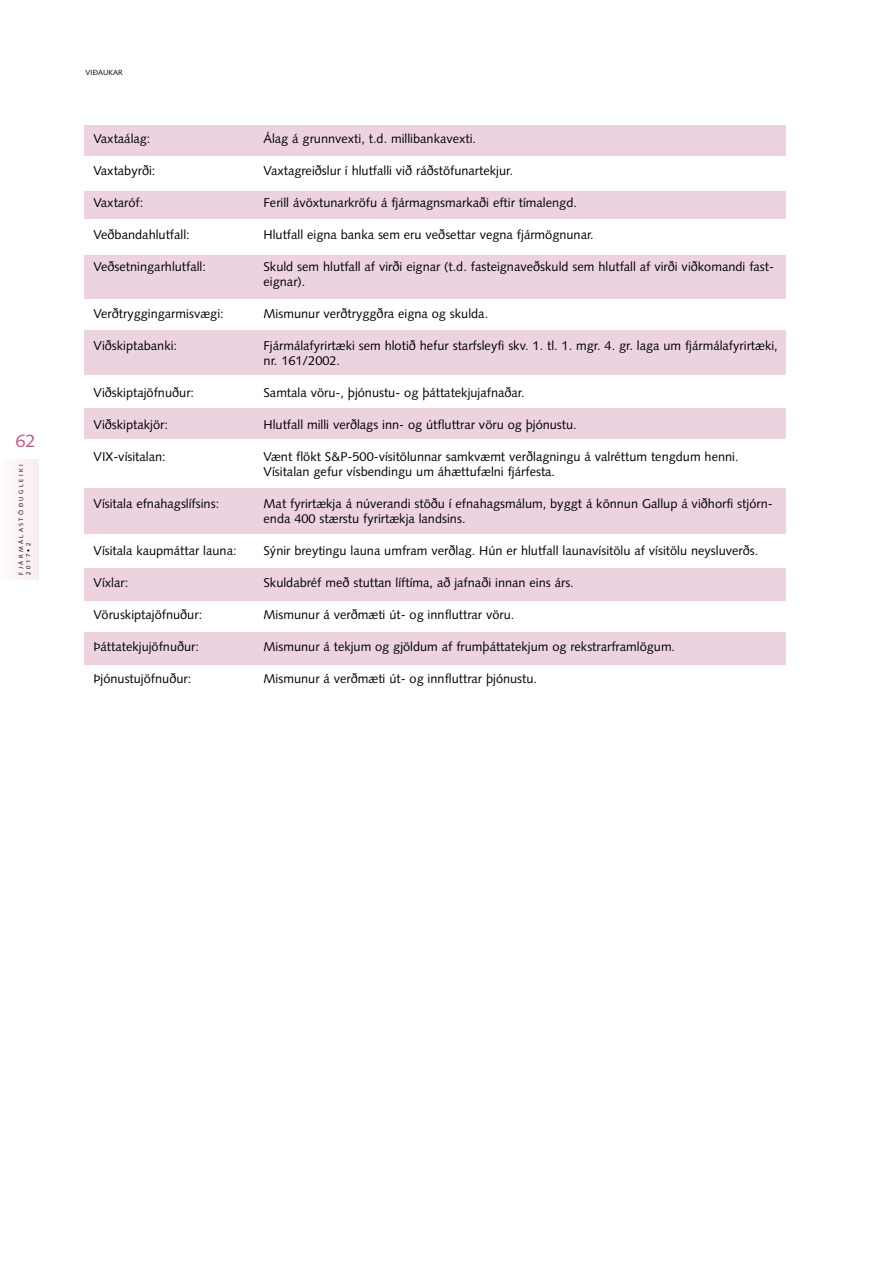
<style>
.page{position:relative;width:893px;height:1263px;background:#fff}
.page>*{position:absolute;margin:0;border:0;box-sizing:border-box;transform-origin:0 0}
.t1{font:18px "Syntax LT Std";color:#bc5a89}
.t2{font:12.75px/15px "Syntax LT Std";color:#000}
.t3{font:7.5px "Syntax LT Std";color:#000}
.t4{font:6px/7.2px "Syntax LT Std";letter-spacing:.4em;color:#000}
</style>
<div class="page">
<div style="left:0;top:459px;width:38px;height:121px;background:#fbf3f7"></div>
<div style="left:84px;top:255px;width:701px;height:43px;background:#edd3df"></div>
<div style="left:84px;top:330px;width:701px;height:44px;background:#edd3df"></div>
<div style="left:84px;top:408px;width:701px;height:31px;background:#edd3df"></div>
<div style="left:84px;top:488px;width:701px;height:45px;background:#edd3df"></div>
<div style="left:84px;top:568px;width:701px;height:33px;background:#edd3df"></div>
<div style="left:84px;top:632px;width:701px;height:32px;background:#edd3df"></div>
<div style="left:84px;top:191px;width:701px;height:27px;background:#edd3df"></div>
<div style="left:84px;top:126px;width:701px;height:30px;background:#edd3df"></div>
<h1 class="t1" style="left:15px;top:430px;width:22px">62</h1>
<p class="t4" style="left:17px;top:574px;width:111px;rotate:-90deg">FJÁRMÁLASTÖÐUGLEIKI<br>2017•2</p>
<p class="t3" style="left:86px;top:68px;width:39px">VIÐAUKAR</p>
<p class="t2" style="left:93px;top:131px;width:59px">Vaxtaálag:</p>
<p class="t2" style="left:264px;top:131px;width:214px">Álag á grunnvexti, t.d. millibankavexti.</p>
<p class="t2" style="left:93px;top:163px;width:63px">Vaxtabyrði:</p>
<p class="t2" style="left:264px;top:163px;width:251px">Vaxtagreiðslur í hlutfalli við ráðstöfunartekjur.</p>
<p class="t2" style="left:93px;top:195px;width:51px">Vaxtaróf:</p>
<p class="t2" style="left:264px;top:195px;width:315px">Ferill ávöxtunarkröfu á fjármagnsmarkaði eftir tímalengd.</p>
<p class="t2" style="left:93px;top:227px;width:98px">Veðbandahlutfall:</p>
<p class="t2" style="left:264px;top:227px;width:332px">Hlutfall eigna banka sem eru veðsettar vegna fjármögnunar.</p>
<p class="t2" style="left:93px;top:259px;width:114px">Veðsetningarhlutfall:</p>
<p class="t2" style="left:264px;top:259px;width:512px">Skuld sem hlutfall af virði eignar (t.d. fasteignaveðskuld sem hlutfall af virði viðkomandi fast&shy;eignar).</p>
<p class="t2" style="left:93px;top:306px;width:132px">Verðtryggingarmisvægi:</p>
<p class="t2" style="left:264px;top:306px;width:226px">Mismunur verðtryggðra eigna og skulda.</p>
<p class="t2" style="left:93px;top:338px;width:85px">Viðskiptabanki:</p>
<p class="t2" style="left:264px;top:338px;width:516px">Fjármálafyrirtæki sem hlotið hefur starfsleyfi skv. 1. tl. 1. mgr. 4. gr. laga um fjármálafyrirtæki, nr. 161/2002.</p>
<p class="t2" style="left:93px;top:385px;width:102px">Viðskiptajöfnuður:</p>
<p class="t2" style="left:264px;top:385px;width:263px">Samtala vöru-, þjónustu- og þáttatekjujafnaðar.</p>
<p class="t2" style="left:93px;top:417px;width:76px">Viðskiptakjör:</p>
<p class="t2" style="left:264px;top:417px;width:315px">Hlutfall milli verðlags inn- og útfluttrar vöru og þjónustu.</p>
<p class="t2" style="left:93px;top:449px;width:74px">VIX-vísitalan:</p>
<p class="t2" style="left:264px;top:449px;width:476px">Vænt flökt S&amp;P-500-vísitölunnar samkvæmt verðlagningu á valréttum tengdum henni.<br>Vísitalan gefur vísbendingu um áhættufælni fjárfesta.</p>
<p class="t2" style="left:93px;top:496px;width:127px">Vísitala efnahagslífsins:</p>
<p class="t2" style="left:264px;top:496px;width:511px">Mat fyrirtækja á núverandi stöðu í efnahagsmálum, byggt á könnun Gallup á viðhorfi stjórn&shy;enda 400 stærstu fyrirtækja landsins.</p>
<p class="t2" style="left:93px;top:543px;width:145px">Vísitala kaupmáttar launa:</p>
<p class="t2" style="left:264px;top:543px;width:496px">Sýnir breytingu launa umfram verðlag. Hún er hlutfall launavísitölu af vísitölu neysluverðs.</p>
<p class="t2" style="left:93px;top:575px;width:36px">Víxlar:</p>
<p class="t2" style="left:264px;top:575px;width:312px">Skuldabréf með stuttan líftíma, að jafnaði innan eins árs.</p>
<p class="t2" style="left:93px;top:607px;width:110px">Vöruskiptajöfnuður:</p>
<p class="t2" style="left:264px;top:607px;width:252px">Mismunur á verðmæti út- og innfluttrar vöru.</p>
<p class="t2" style="left:93px;top:639px;width:107px">Þáttatekjujöfnuður:</p>
<p class="t2" style="left:264px;top:639px;width:413px">Mismunur á tekjum og gjöldum af frumþáttatekjum og rekstrarframlögum.</p>
<p class="t2" style="left:93px;top:671px;width:99px">Þjónustujöfnuður:</p>
<p class="t2" style="left:264px;top:671px;width:275px">Mismunur á verðmæti út- og innfluttrar þjónustu.</p>
</div>
